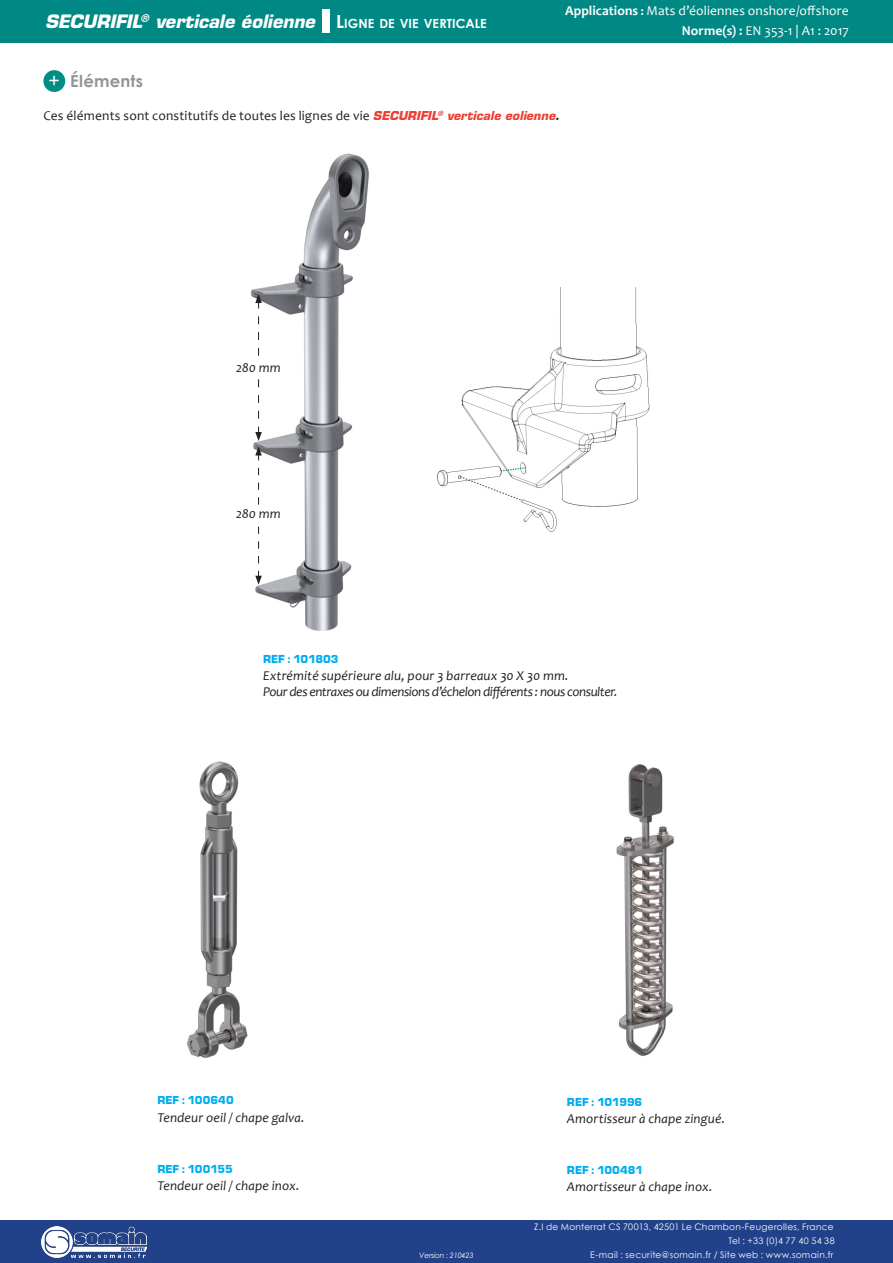
<style>
.page{position:relative;width:893px;height:1263px;background:#fff}
.page>*{position:absolute;margin:0;border:0;box-sizing:border-box;transform-origin:0 0}
.t1{font:19.5px "Eurostile";color:#fff}
.t2{font:italic 700 18px "Eurostile LT Std";color:#fff}
.t3{font:700 16.5px "Century Gothic";letter-spacing:.01em;color:#939598}
.t4{font:italic 13.5px "Candara";letter-spacing:.005em;color:#231f20}
.t5{font:13.5px "Candara";letter-spacing:.01em;color:#231f20}
.t6{font:13.5px/19.5px "Candara";letter-spacing:.01em;color:#fff;text-align:right}
.t7{font:italic 13.5px "Candara";letter-spacing:-.03em;color:#231f20}
.t8{font:900 12px "Eurostile Becker";letter-spacing:.005em;color:#00aeef}
.t9{font:9px/13.8px "Century Gothic";letter-spacing:.03em;color:#fff;text-align:right}
.t10{font:italic 7.5px "Century Gothic";letter-spacing:-.025em;color:#fff}
.s1{font-family:"Century Gothic";font-style:normal}
.s2{font-family:"Century Gothic";font-style:normal;font-size:12.6px}
.s3{font-weight:700}
.s4{font-weight:700;font-size:12px}
.s5{font-family:"Eurostile LT Std";font-weight:700;font-style:italic;font-size:12px;color:#ee3e34}
</style>
<div class="page">
<div style="left:0;top:0;width:893px;height:43px;background:#008984"></div>
<div style="left:323px;top:10px;width:7px;height:23px;background:#fff"></div>
<div style="left:0;top:1220px;width:893px;height:43px;background:#21428a"></div>
<img style="left:42px;top:1226px;width:104px;height:31px">
<div style="left:43px;top:70px;width:22px;height:22px;background:#008d85;border-radius:50%"></div>
<img style="left:437px;top:287px;width:213px;height:245px">
<div style="left:458px;top:471px;width:73px;height:36px;background:#231f20;opacity:.75"></div>
<svg style="left:460px;top:476px;width:61px;height:24px"></svg>
<img style="left:250px;top:153px;width:119px;height:478px">
<img style="left:616px;top:764px;width:58px;height:292px">
<img style="left:186px;top:761px;width:62px;height:297px">
<svg style="left:255px;top:294px;width:7px;height:291px"></svg>
<div style="left:229px;top:361px;width:59px;height:11px;background:#fff"></div>
<div style="left:229px;top:505px;width:59px;height:15px;background:#fff"></div>
<h2 class="t2" style="left:45px;top:10px;width:443px">SECURIFIL<sup>®</sup> verticale éolienne <span class="s1">L</span><span class="s2">IGNE DE VIE VERTICALE</span></h2>
<p class="t6" style="left:565px;top:1px;width:285px"><span class="s3">Applications</span> <span class="s4">:</span> Mats d’éoliennes onshore/offshore<br><span class="s3">Norme(s) :</span> EN 353-1 | A1 : 2017</p>
<p class="t1" style="left:49px;top:67px;width:13px">+</p>
<p class="t3" style="left:70px;top:69px;width:74px">Éléments</p>
<p class="t5" style="left:43px;top:107px;width:517px">Ces éléments sont constitutifs de toutes les lignes de vie <span class="s5">SECURIFIL</span><sup>®</sup> <span class="s5">verticale eolienne</span><span class="s3">.</span></p>
<p class="t4" style="left:236px;top:359px;width:46px">280 mm</p>
<p class="t4" style="left:236px;top:505px;width:46px">280 mm</p>
<p class="t8" style="left:263px;top:652px;width:77px">REF : 101803</p>
<p class="t4" style="left:263px;top:667px;width:307px">Extrémité supérieure alu, pour 3 barreaux 30 X 30 mm.</p>
<p class="t7" style="left:263px;top:683px;width:356px">Pour des entraxes ou dimensions d’échelon différents : nous consulter.</p>
<p class="t8" style="left:157px;top:1094px;width:78px">REF : 100640</p>
<p class="t8" style="left:567px;top:1095px;width:77px">REF : 101996</p>
<p class="t4" style="left:157px;top:1109px;width:149px">Tendeur oeil / chape galva.</p>
<p class="t4" style="left:567px;top:1110px;width:160px">Amortisseur à chape zingué.</p>
<p class="t8" style="left:157px;top:1162px;width:77px">REF : 100155</p>
<p class="t8" style="left:567px;top:1163px;width:78px">REF : 100481</p>
<p class="t4" style="left:157px;top:1177px;width:144px">Tendeur oeil / chape inox.</p>
<p class="t4" style="left:567px;top:1178px;width:147px">Amortisseur à chape inox.</p>
<p class="t9" style="left:534px;top:1220px;width:302px">Z.I de Monterrat CS 70013, 42501 Le Chambon-Feugerolles, France<br>Tel : +33 (0)4 77 40 54 38</p>
<p class="t10" style="left:419px;top:1250px;width:56px">Version : 210423</p>
<p class="t9" style="left:590px;top:1248px;width:245px">E-mail : securite@somain.fr / Site web : www.somain.fr</p>
</div>
